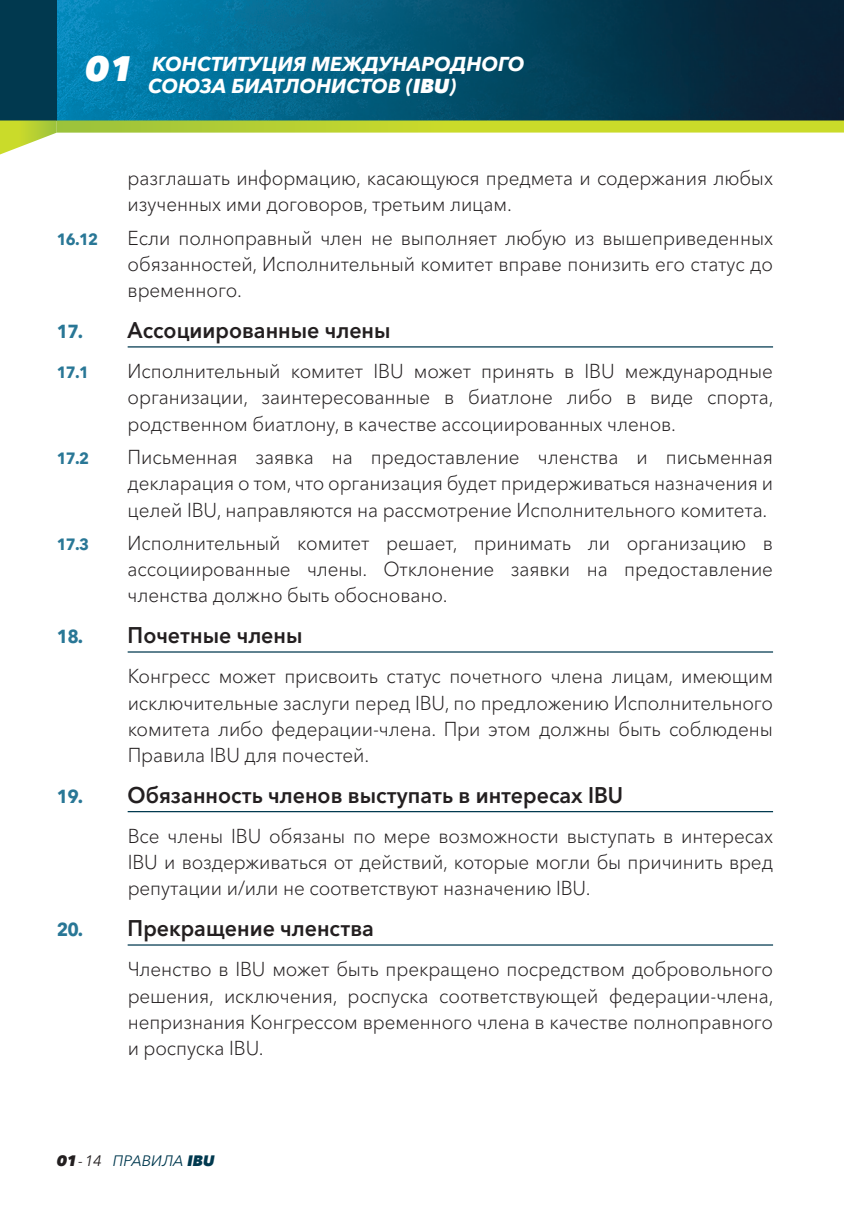
<style>
.page{position:relative;width:844px;height:1205px;background:#fff}
.page>*{position:absolute;margin:0;border:0;box-sizing:border-box;transform-origin:0 0}
.t1{font:600 22.5px "Avenir Next W1 G";color:#231f20;scale:.95 1}
.t2{font:300 20px/26.2px "Avenir Next W1 G";letter-spacing:-.005em;color:#231f20;text-align:justify;scale:.95 1}
.t3{font:italic 700 20px/22.5px "Avenir Next W1 G";color:#fff}
.t4{font:700 16.25px "Avenir Next W1 G";letter-spacing:-.05em;color:#297796;scale:.95 1}
.t5{font:italic 15px "Avenir Next W1 G";color:#01394f}
.s1{font-weight:800}
.s2{font-weight:700;font-size:18.75px;color:#297796}
.s3{font-weight:800;color:#231f20}
.s4{color:#231f20}
</style>
<div class="page">
<img style="left:57px;top:0;width:787px;height:120px">
<div style="left:0;top:0;width:57px;height:120px;background:#01394f"></div>
<svg style="left:0;top:120px;width:57px;height:35px"></svg>
<svg style="left:57px;top:120px;width:786px;height:13px;background:#b9d037"></svg>
<svg style="left:843px;top:120px;width:1px;height:13px"></svg>
<hr style="left:128px;top:346px;width:644px;height:1px;background:#01394f">
<hr style="left:128px;top:651px;width:644px;height:1px;background:#01394f">
<hr style="left:128px;top:811px;width:644px;height:1px;background:#01394f">
<hr style="left:128px;top:944px;width:644px;height:1px;background:#01394f">
<p class="t3" style="left:85px;top:53px;width:441px;text-indent:67px">КОНСТИТУЦИЯ МЕЖДУНАРОДНОГО<br><sup>01</sup> СОЮЗА БИАТЛОНИСТОВ (<span class="s1">IBU</span>)</p>
<p class="t2" style="left:128px;top:165px;width:680px">разглашать информацию, касающуюся предмета и содержания любых изученных ими договоров, третьим лицам.</p>
<p class="t4" style="left:57px;top:229px;width:45px">16.12</p>
<p class="t2" style="left:128px;top:225px;width:680px">Если полноправный член не выполняет любую из вышеприведенных обязанностей, Исполнительный комитет вправе понизить его статус до временного.</p>
<p class="t1" style="left:57px;top:316px;width:353px"><span class="s2">17.</span> Ассоциированные члены</p>
<p class="t4" style="left:57px;top:362px;width:35px">17.1</p>
<p class="t2" style="left:128px;top:358px;width:681px">Исполнительный комитет IBU может принять в IBU международные организации, заинтересованные в биатлоне либо в виде спорта, родственном биатлону, в качестве ассоциированных членов.</p>
<p class="t4" style="left:57px;top:448px;width:35px">17.2</p>
<p class="t2" style="left:128px;top:444px;width:680px">Письменная заявка на предоставление членства и письменная декларация о том, что организация будет придерживаться назначения и целей IBU, направляются на рассмотрение Исполнительного комитета.</p>
<p class="t4" style="left:57px;top:534px;width:35px">17.3</p>
<p class="t2" style="left:128px;top:530px;width:680px">Исполнительный комитет решает, принимать ли организацию в ассоциированные члены. Отклонение заявки на предоставление членства должно быть обосновано.</p>
<p class="t1" style="left:57px;top:621px;width:260px"><span class="s2">18.</span> Почетные члены</p>
<p class="t2" style="left:128px;top:663px;width:680px">Конгресс может присвоить статус почетного члена лицам, имеющим исключительные заслуги перед IBU, по предложению Исполнительного комитета либо федерации-члена. При этом должны быть соблюдены Правила IBU для почестей.</p>
<p class="t1" style="left:57px;top:781px;width:597px"><span class="s2">19.</span> Обязанность членов выступать в интересах IBU</p>
<p class="t2" style="left:128px;top:823px;width:680px">Все члены IBU обязаны по мере возможности выступать в интересах IBU и воздерживаться от действий, которые могли бы причинить вред репутации и/или не соответствуют назначению IBU.</p>
<p class="t1" style="left:57px;top:914px;width:335px"><span class="s2">20.</span> Прекращение членства</p>
<p class="t2" style="left:128px;top:956px;width:681px">Членство в IBU может быть прекращено посредством добровольного решения, исключения, роспуска соответствующей федерации-члена, непризнания Конгрессом временного члена в качестве полноправного и роспуска IBU.</p>
<p class="t5" style="left:57px;top:1152px;width:159px"><span class="s3">01</span><span class="s4">- 14</span> ПРАВИЛА <span class="s1">IBU</span></p>
</div>
